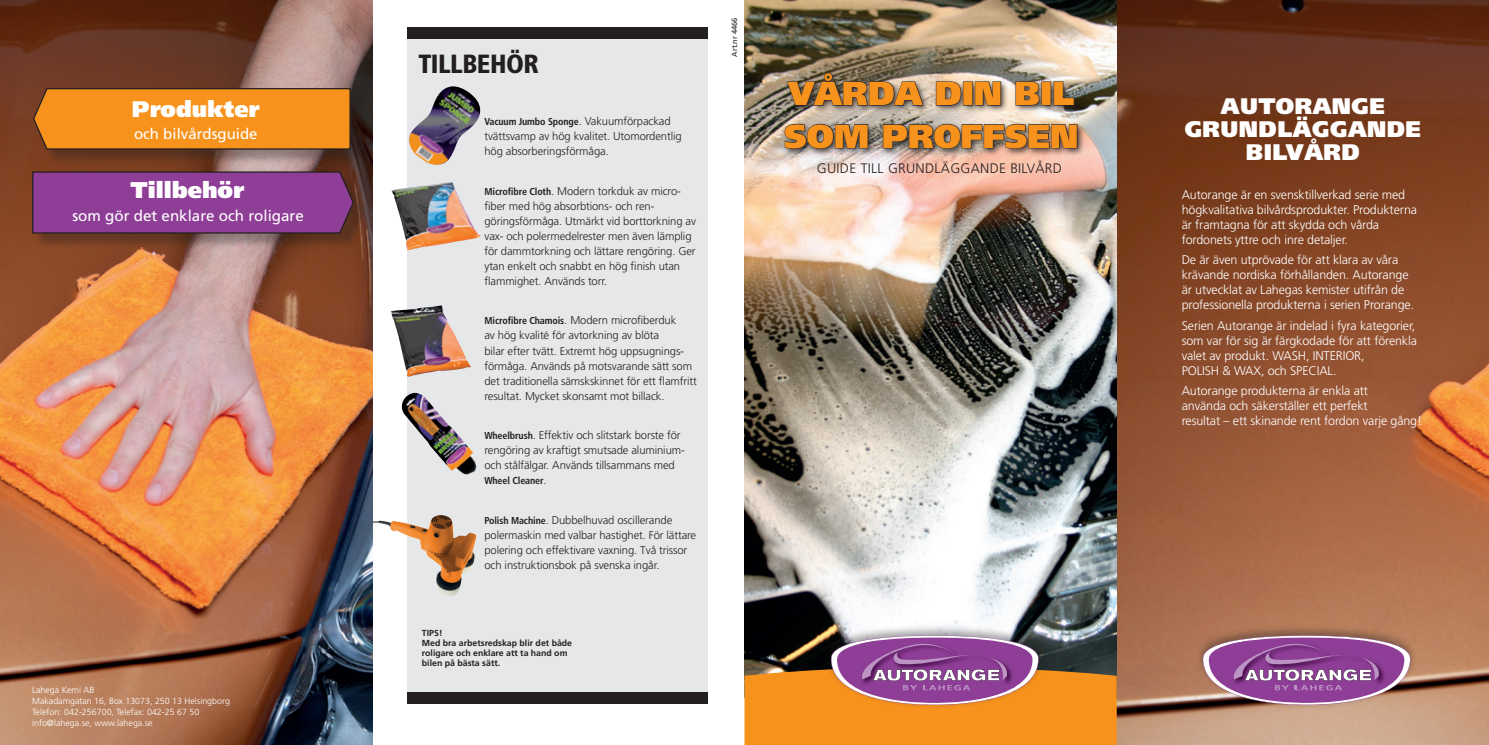
<style>
.page{position:relative;width:1489px;height:745px;background:#fff}
.page>*{position:absolute;margin:0;border:0;box-sizing:border-box;transform-origin:0 0}
.t1{font:900 33.12px/42.8px "Frutiger";color:#f7931d}
.t2{font:900 condensed 26.25px "Frutiger";letter-spacing:-.02em;color:#231f20}
.t3{font:900 22.75px "Frutiger";color:#fff}
.t4{font:900 22.5px/22.5px "Frutiger";letter-spacing:.02em;color:#fff;text-align:center}
.t5{font:15.12px "Frutiger";color:#fff}
.t6{font:15px "Frutiger";color:#fff}
.t7{font:300 13.75px "Frutiger";letter-spacing:.02em;color:#231f20}
.t8{font:300 12.5px/15px "Frutiger";letter-spacing:-.01em;color:#fff}
.t9{font:300 11.25px/15px "Frutiger";letter-spacing:-.01em;color:#231f20}
.t10{font:700 condensed 10px "Frutiger";letter-spacing:-.01em;color:#231f20}
.t11{font:300 8.88px/10.9px "Frutiger";color:#fff}
.t12{font:700 8.75px/10px "Frutiger";color:#231f20}
.t13{font:7.5px "Frutiger";letter-spacing:-.01em;color:#231f20}
.s1{font-weight:300;font-stretch:normal;font-size:11.25px}
.s2{font-weight:700;font-stretch:condensed;font-size:10px}
</style>
<div class="page">
<div style="left:407px;top:38px;width:300px;height:653px;background:#e6e7e9"></div>
<img style="left:1116px;top:0;width:372px;height:744px">
<img style="left:0;top:0;width:372px;height:744px">
<img style="left:744px;top:0;width:372px;height:635px">
<div style="left:823px;top:624px;width:223px;height:84px;background:#231f20;opacity:.41"></div>
<svg style="left:744px;top:635px;width:372px;height:109px;background:#bb7449"></svg>
<div style="left:1195px;top:624px;width:222px;height:84px;background:#231f20;opacity:.41"></div>
<svg style="left:1202px;top:635px;width:208px;height:69px;background:#9d6197"></svg>
<div style="left:36px;top:90px;width:330px;height:75px;background:#231f20;opacity:.35"></div>
<svg style="left:32px;top:87px;width:319px;height:63px;background:#e78a1e"></svg>
<div style="left:34px;top:173px;width:335px;height:76px;background:#231f20;opacity:.35"></div>
<svg style="left:32px;top:171px;width:322px;height:63px;background:#883c8d"></svg>
<img style="left:391px;top:305px;width:80px;height:71px">
<img style="left:391px;top:182px;width:90px;height:68px">
<img style="left:409px;top:86px;width:72px;height:79px">
<img style="left:401px;top:392px;width:75px;height:82px">
<img style="left:373px;top:515px;width:103px;height:81px">
<div style="left:407px;top:27px;width:300px;height:12px;background:#231f20"></div>
<div style="left:407px;top:691px;width:300px;height:12px;background:#231f20"></div>
<div style="left:782px;top:70px;width:303px;height:86px;background:#231f20;opacity:.85"></div>
<svg style="left:787px;top:73px;width:136px;height:33px;background:#655c52"></svg>
<svg style="left:935px;top:81px;width:26px;height:25px"></svg>
<div style="left:963px;top:82px;width:9px;height:23px;border:1px solid #231f20"></div>
<svg style="left:974px;top:81px;width:27px;height:25px"></svg>
<svg style="left:1015px;top:81px;width:24px;height:25px"></svg>
<div style="left:1041px;top:82px;width:9px;height:23px;border:1px solid #231f20"></div>
<svg style="left:1053px;top:81px;width:21px;height:25px"></svg>
<svg style="left:784px;top:124px;width:84px;height:25px;background:#5d5652"></svg>
<svg style="left:882px;top:124px;width:195px;height:25px;background:#645953"></svg>
<h3 class="t4" style="left:132px;top:97px;width:129px">PRODUKTER</h3>
<h3 class="t6" style="left:134px;top:125px;width:125px">och bilvårdsguide</h3>
<h3 class="t3" style="left:130px;top:176px;width:116px">TILLBEHÖR</h3>
<h3 class="t5" style="left:72px;top:206px;width:233px">som gör det enklare och roligare</h3>
<p class="t11" style="left:32px;top:684px;width:199px">Lahega Kemi AB<br>Makadamgatan 16, Box 13073, 250 13 Helsingborg Telefon: 042-256700, Telefax: 042-25 67 50 info@lahega.se, www.lahega.se</p>
<h2 class="t2" style="left:418px;top:48px;width:122px">tillbehör</h2>
<p class="t10" style="left:484px;top:115px;width:188px">Vacuum Jumbo Sponge<span class="s1">. Vakuumförpackad</span></p>
<p class="t9" style="left:484px;top:128px;width:199px">tvättsvamp av hög kvalitet. Utomordentlig hög absorberingsförmåga.</p>
<p class="t9" style="left:484px;top:183px;width:213px"><span class="s2">Microfibre Cloth</span>. Modern torkduk av micro&shy;fiber med hög absorbtions- och ren&shy;göringsförmåga. Utmärkt vid borttorkning av vax- och polermedelrester men även lämplig för dammtorkning och lättare rengöring. Ger ytan enkelt och snabbt en hög finish utan flammighet. Används torr.</p>
<p class="t9" style="left:484px;top:313px;width:214px"><span class="s2">Microfibre Chamois</span>. Modern microfiberduk<br>av hög kvalité för avtorkning av blöta<br>bilar efter tvätt. Extremt hög uppsugnings&shy;förmåga. Används på motsvarande sätt som det traditionella sämskskinnet för ett flamfritt resultat. Mycket skonsamt mot billack.</p>
<p class="t9" style="left:484px;top:428px;width:202px"><span class="s2">Wheelbrush</span>. Effektiv och slitstark borste för rengöring av kraftigt smutsade aluminium&shy;och stålfälgar. Används tillsammans med</p>
<p class="t10" style="left:484px;top:474px;width:64px">Wheel Cleaner<span class="s1">.</span></p>
<p class="t9" style="left:484px;top:512px;width:213px"><span class="s2">Polish Machine</span>. Dubbelhuvad oscillerande polermaskin med valbar hastighet. För lättare polering och effektivare vaxning. Två trissor och instruktionsbok på svenska ingår.</p>
<p class="t12" style="left:422px;top:628px;width:152px">TIPS!<br>Med bra arbetsredskap blir det både roligare och enklare att ta hand om bilen på bästa sätt.</p>
<p class="t13" style="left:730px;top:57px;width:40px;rotate:-90deg">Art.nr 4466</p>
<h1 class="t1" style="left:784px;top:72px;width:296px">VÅRDA DIN BIL<br>SOM PROFFSEN</h1>
<p class="t7" style="left:817px;top:160px;width:246px">Guide till g rundläggande bilvård</p>
<h3 class="t4" style="left:1184px;top:95px;width:238px">AUTORANGE<br>GRUNDLÄGGANDE<br>BILVÅRD</h3>
<p class="t8" style="left:1181px;top:187px;width:237px">Autorange är en svensktillverkad serie med högkvalitativa bilvårdsprodukter. Produkterna är framtagna för att skydda och vårda fordonets yttre och inre detaljer.</p>
<p class="t8" style="left:1181px;top:252px;width:234px">De är även utprövade för att klara av våra krävande nordiska förhållanden. Autorange är utvecklat av Lahegas kemister utifrån de professionella produkterna i serien Prorange.</p>
<p class="t8" style="left:1181px;top:318px;width:237px">Serien Autorange är indelad i fyra kategorier, som var för sig är färgkodade för att förenkla valet av produkt. WASH, INTERI</p>
<p class="t8" style="left:1345px;top:348px;width:21px">OR,</p>
<p class="t8" style="left:1181px;top:360px;width:188px;line-height:20.2px">POLISH &amp; WAX, och SPECIAL.<br>Autorange produkterna är enkla att</p>
<p class="t8" style="left:1181px;top:398px;width:242px">använda och säkerställer ett perfekt<br>resultat – ett skinande rent fordon varje gång!</p>
</div>
